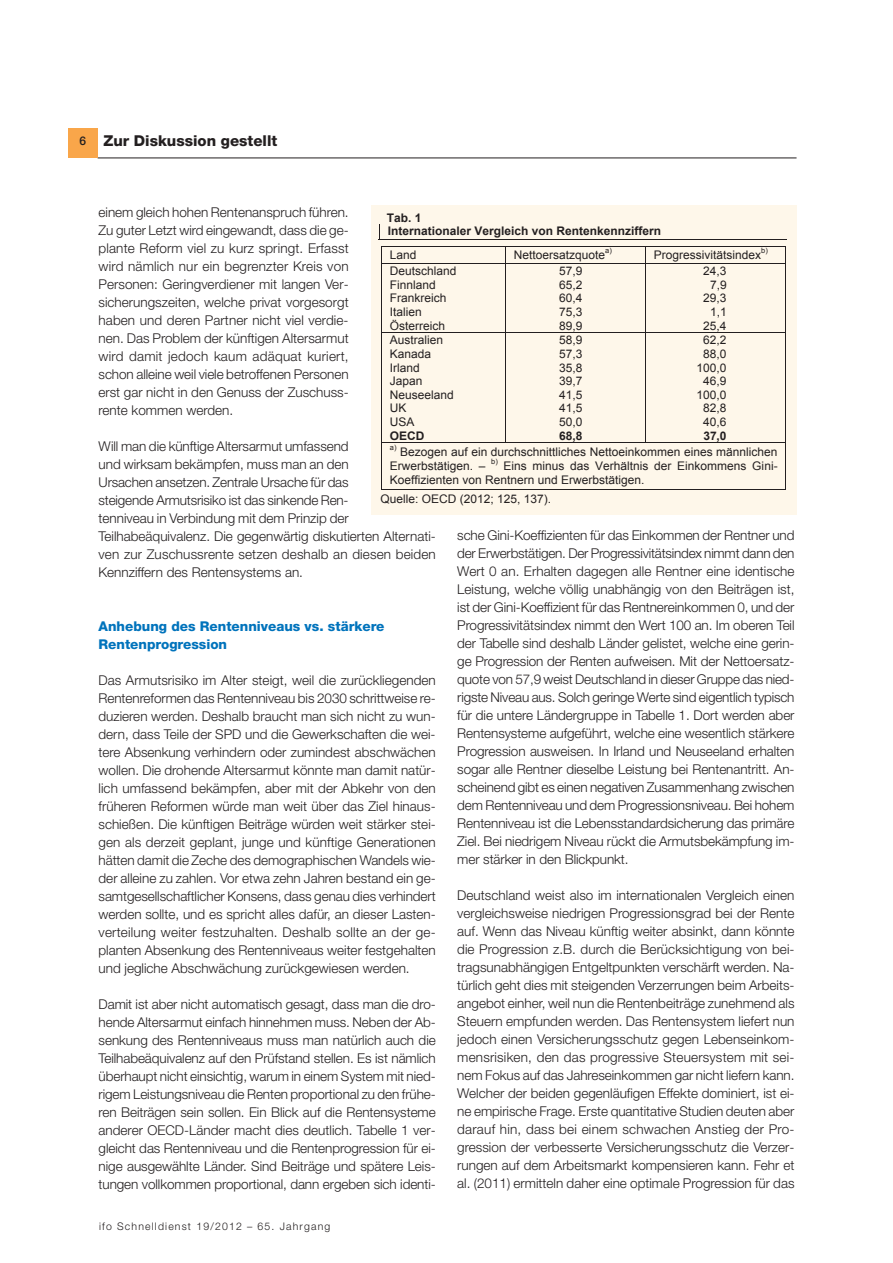
<style>
.page{position:relative;width:893px;height:1263px;background:#fff}
.page>*{position:absolute;margin:0;border:0;box-sizing:border-box;transform-origin:0 0}
.t1{font:800 15px "Helvetica Neue LT Std";color:#231f20}
.t2{font:300 13.5px/18px "Helvetica Neue LT Std";color:#231f20;text-align:justify}
.t3{font:800 13.5px/18px "Helvetica Neue LT Std";color:#0073bc}
.t4{font:500 12px "Helvetica Neue LT Std";color:#231f20}
.t5{font:11.85px/13.6px "Arial";color:#231f20}
.t6{font:700 11.85px/13.6px "Arial";color:#231f20}
.t7{font:300 10.5px "Helvetica Neue LT Std";letter-spacing:.11em;color:#231f20}
.t8{font:7.35px "Arial";color:#231f20}
</style>
<div class="page">
<hr style="left:98px;top:158px;width:698px;height:1px;background:#231f20">
<div style="left:68px;top:128px;width:30px;height:29px;background:#f9a64a"></div>
<div style="left:371px;top:206px;width:425px;height:309px;background:#fef7ea"></div>
<hr style="left:379px;top:239px;width:408px;height:1px;background:#231f20">
<svg style="left:379px;top:224px;width:1px;height:15px"></svg>
<hr style="left:381px;top:246px;width:405px;height:1px;background:#231f20">
<hr style="left:381px;top:263px;width:405px;height:1px;background:#231f20">
<hr style="left:381px;top:333px;width:405px;height:1px;background:#231f20">
<svg style="left:381px;top:247px;width:1px;height:195px"></svg>
<svg style="left:505px;top:247px;width:1px;height:195px"></svg>
<svg style="left:645px;top:247px;width:1px;height:195px"></svg>
<svg style="left:785px;top:247px;width:1px;height:195px"></svg>
<hr style="left:381px;top:442px;width:405px;height:1px;background:#231f20">
<hr style="left:381px;top:443px;width:1px;height:46px;background:#231f20">
<hr style="left:381px;top:489px;width:404px;height:1px;background:#231f20">
<hr style="left:785px;top:443px;width:1px;height:46px;background:#231f20">
<p class="t4" style="left:79px;top:134px;width:8px">6</p>
<p class="t1" style="left:103px;top:136px;width:175px">Zur Diskussion gestellt</p>
<p class="t2" style="left:99px;top:205px;width:252px">einem gleich hohen Rentenanspruch führen.<br>Zu guter Letzt wird eingewandt, dass die ge&shy;plante Reform viel zu kurz springt. Erfasst wird nämlich nur ein begrenzter Kreis von Personen: Geringverdiener mit langen Ver&shy;sicherungszeiten, welche privat vorgesorgt haben und deren Partner nicht viel verdie&shy;nen. Das Problem der künftigen Altersarmut wird damit jedoch kaum adäquat kuriert, schon alleine weil viele betroffenen Personen erst gar nicht in den Genuss der Zuschuss&shy;rente kommen werden.</p>
<p class="t2" style="left:99px;top:439px;width:339px;text-align:left">Will man die künftige Altersarmut umfassend<br>und wirksam bekämpfen, muss man an den<br>Ursachen ansetzen. Zentrale Ursache für das<br>steigende Armutsrisiko ist das sinkende Ren-<br>tenniveau in Verbindung mit dem Prinzip der Teilhabeäquivalenz. Die gegenwärtig diskutierten Alternati&shy;ven zur Zuschussrente setzen deshalb an diesen beiden Kennziffern des Rentensystems an.</p>
<p class="t6" style="left:387px;top:211px;width:276px">Tab. 1<br>Internationaler Vergleich von Rentenkennziffern</p>
<p class="t5" style="left:390px;top:248px;width:28px">Land</p>
<p class="t5" style="left:514px;top:248px;width:93px">Nettoersatzquote</p>
<p class="t8" style="left:605px;top:247px;width:8px">a)</p>
<p class="t5" style="left:654px;top:248px;width:109px">Progressivitätsindex</p>
<p class="t8" style="left:761px;top:247px;width:8px">b)</p>
<p class="t5" style="left:390px;top:264px;width:68px">Deutschland</p>
<p class="t5" style="left:559px;top:264px;width:25px">57,9</p>
<p class="t5" style="left:703px;top:264px;width:25px">24,3</p>
<p class="t5" style="left:390px;top:278px;width:47px">Finnland</p>
<p class="t5" style="left:559px;top:278px;width:25px">65,2</p>
<p class="t5" style="left:710px;top:278px;width:18px">7,9</p>
<p class="t5" style="left:390px;top:292px;width:58px">Frankreich</p>
<p class="t5" style="left:559px;top:292px;width:25px">60,4</p>
<p class="t5" style="left:703px;top:292px;width:25px">29,3</p>
<p class="t5" style="left:390px;top:305px;width:33px">Italien</p>
<p class="t5" style="left:559px;top:305px;width:25px">75,3</p>
<p class="t5" style="left:710px;top:305px;width:18px">1,1</p>
<p class="t5" style="left:390px;top:319px;width:57px">Österreich</p>
<p class="t5" style="left:559px;top:319px;width:25px">89,9</p>
<p class="t5" style="left:703px;top:319px;width:25px">25,4</p>
<p class="t5" style="left:390px;top:333px;width:55px">Australien</p>
<p class="t5" style="left:559px;top:333px;width:25px">58,9</p>
<p class="t5" style="left:703px;top:333px;width:25px">62,2</p>
<p class="t5" style="left:390px;top:347px;width:43px">Kanada</p>
<p class="t5" style="left:559px;top:347px;width:25px">57,3</p>
<p class="t5" style="left:703px;top:347px;width:25px">88,0</p>
<p class="t5" style="left:390px;top:361px;width:31px">Irland</p>
<p class="t5" style="left:559px;top:361px;width:25px">35,8</p>
<p class="t5" style="left:697px;top:361px;width:31px">100,0</p>
<p class="t5" style="left:390px;top:374px;width:34px">Japan</p>
<p class="t5" style="left:559px;top:374px;width:25px">39,7</p>
<p class="t5" style="left:703px;top:374px;width:25px">46,9</p>
<p class="t5" style="left:390px;top:388px;width:65px">Neuseeland</p>
<p class="t5" style="left:559px;top:388px;width:25px">41,5</p>
<p class="t5" style="left:696px;top:388px;width:31px">100,0</p>
<p class="t5" style="left:390px;top:402px;width:18px">UK</p>
<p class="t5" style="left:559px;top:402px;width:25px">41,5</p>
<p class="t5" style="left:703px;top:402px;width:25px">82,8</p>
<p class="t5" style="left:390px;top:415px;width:26px">USA</p>
<p class="t5" style="left:559px;top:415px;width:25px">50,0</p>
<p class="t5" style="left:703px;top:415px;width:25px">40,6</p>
<p class="t6" style="left:390px;top:429px;width:36px">OECD</p>
<p class="t6" style="left:559px;top:429px;width:25px">68,8</p>
<p class="t6" style="left:703px;top:429px;width:25px">37,0</p>
<p class="t8" style="left:390px;top:444px;width:8px">a)</p>
<p class="t5" style="left:390px;top:446px;width:389px;text-indent:10px">Bezogen auf ein durchschnittliches Nettoeinkommen eines männlichen<br>Erwerbstätigen. –</p>
<p class="t8" style="left:491px;top:457px;width:8px">b)</p>
<p class="t5" style="left:390px;top:459px;width:389px;text-indent:114px">Eins minus das Verhältnis der Einkommens Gini-<br>Koeffizienten von Rentnern und Erwerbstätigen.</p>
<p class="t5" style="left:380px;top:492px;width:172px">Quelle: OECD (2012; 125, 137).</p>
<p class="t2" style="left:457px;top:528px;width:339px">sche Gini-Koeffizienten für das Einkommen der Rentner und der Erwerbstätigen. Der Progressivitätsindex nimmt dann den Wert 0 an. Erhalten dagegen alle Rentner eine identische Leistung, welche völlig unabhängig von den Beiträgen ist, ist der Gini-Koeffizient für das Rentnereinkommen 0, und der Progressivitätsindex nimmt den Wert 100 an. Im oberen Teil der Tabelle sind deshalb Länder gelistet, welche eine gerin&shy;ge Progression der Renten aufweisen. Mit der Nettoersatz&shy;quote von 57,9 weist Deutschland in dieser Gruppe das nied&shy;rigste Niveau aus. Solch geringe Werte sind eigentlich typisch für die untere Ländergruppe in Tabelle 1. Dort werden aber Rentensysteme aufgeführt, welche eine wesentlich stärkere Progression ausweisen. In Irland und Neuseeland erhalten sogar alle Rentner dieselbe Leistung bei Rentenantritt. An&shy;scheinend gibt es einen negativen Zusammenhang zwischen dem Rentenniveau und dem Progressionsniveau. Bei hohem Rentenniveau ist die Lebensstandardsicherung das primäre Ziel. Bei niedrigem Niveau rückt die Armutsbekämpfung im&shy;mer stärker in den Blickpunkt.</p>
<p class="t2" style="left:457px;top:888px;width:339px">Deutschland weist also im internationalen Vergleich einen vergleichsweise niedrigen Progressionsgrad bei der Rente auf. Wenn das Niveau künftig weiter absinkt, dann könnte die Progression z.B. durch die Berücksichtigung von bei&shy;tragsunabhängigen Entgeltpunkten verschärft werden. Na&shy;türlich geht dies mit steigenden Verzerrungen beim Arbeits&shy;angebot einher, weil nun die Rentenbeiträge zunehmend als Steuern empfunden werden. Das Rentensystem liefert nun jedoch einen Versicherungsschutz gegen Lebenseinkom&shy;mensrisiken, den das progressive Steuersystem mit sei&shy;nem Fokus auf das Jahreseinkommen gar nicht liefern kann.<br>Welcher der beiden gegenläufigen Effekte dominiert, ist ei&shy;ne empirische Frage. Erste quantitative Studien deuten aber darauf hin, dass bei einem schwachen Anstieg der Pro&shy;gression der verbesserte Versicherungsschutz die Verzer&shy;rungen auf dem Arbeitsmarkt kompensieren kann. Fehr et al. (2011) ermitteln daher eine optimale Progression für das</p>
<p class="t3" style="left:99px;top:618px;width:287px">Anhebung des Rentenniveaus vs. stärkere<br>Rentenprogression</p>
<p class="t2" style="left:99px;top:673px;width:339px">Das Armutsrisiko im Alter steigt, weil die zurückliegenden Rentenreformen das Rentenniveau bis 2030 schrittweise re&shy;duzieren werden. Deshalb braucht man sich nicht zu wun&shy;dern, dass Teile der SPD und die Gewerkschaften die wei&shy;tere Absenkung verhindern oder zumindest abschwächen wollen. Die drohende Altersarmut könnte man damit natür&shy;lich umfassend bekämpfen, aber mit der Abkehr von den früheren Reformen würde man weit über das Ziel hinaus&shy;schießen. Die künftigen Beiträge würden weit stärker stei&shy;gen als derzeit geplant, junge und künftige Generationen hätten damit die Zeche des demographischen Wandels wie&shy;der alleine zu zahlen. Vor etwa zehn Jahren bestand ein ge&shy;samtgesellschaftlicher Konsens, dass genau dies verhindert werden sollte, und es spricht alles dafür, an dieser Lasten&shy;verteilung weiter festzuhalten. Deshalb sollte an der ge&shy;planten Absenkung des Rentenniveaus weiter festgehalten und jegliche Abschwächung zurückgewiesen werden.</p>
<p class="t2" style="left:99px;top:997px;width:339px">Damit ist aber nicht automatisch gesagt, dass man die dro&shy;hende Altersarmut einfach hinnehmen muss. Neben der Ab&shy;senkung des Rentenniveaus muss man natürlich auch die Teilhabeäquivalenz auf den Prüfstand stellen. Es ist nämlich überhaupt nicht einsichtig, warum in einem System mit nied&shy;rigem Leistungsniveau die Renten proportional zu den frühe&shy;ren Beiträgen sein sollen. Ein Blick auf die Rentensysteme anderer OECD-Länder macht dies deutlich. Tabelle 1 ver&shy;gleicht das Rentenniveau und die Rentenprogression für ei&shy;nige ausgewählte Länder. Sind Beiträge und spätere Leis&shy;tungen vollkommen proportional, dann ergeben sich identi-</p>
<p class="t7" style="left:99px;top:1223px;width:233px">ifo Schnelldienst 19/2012 – 65. Jahrgang</p>
</div>
